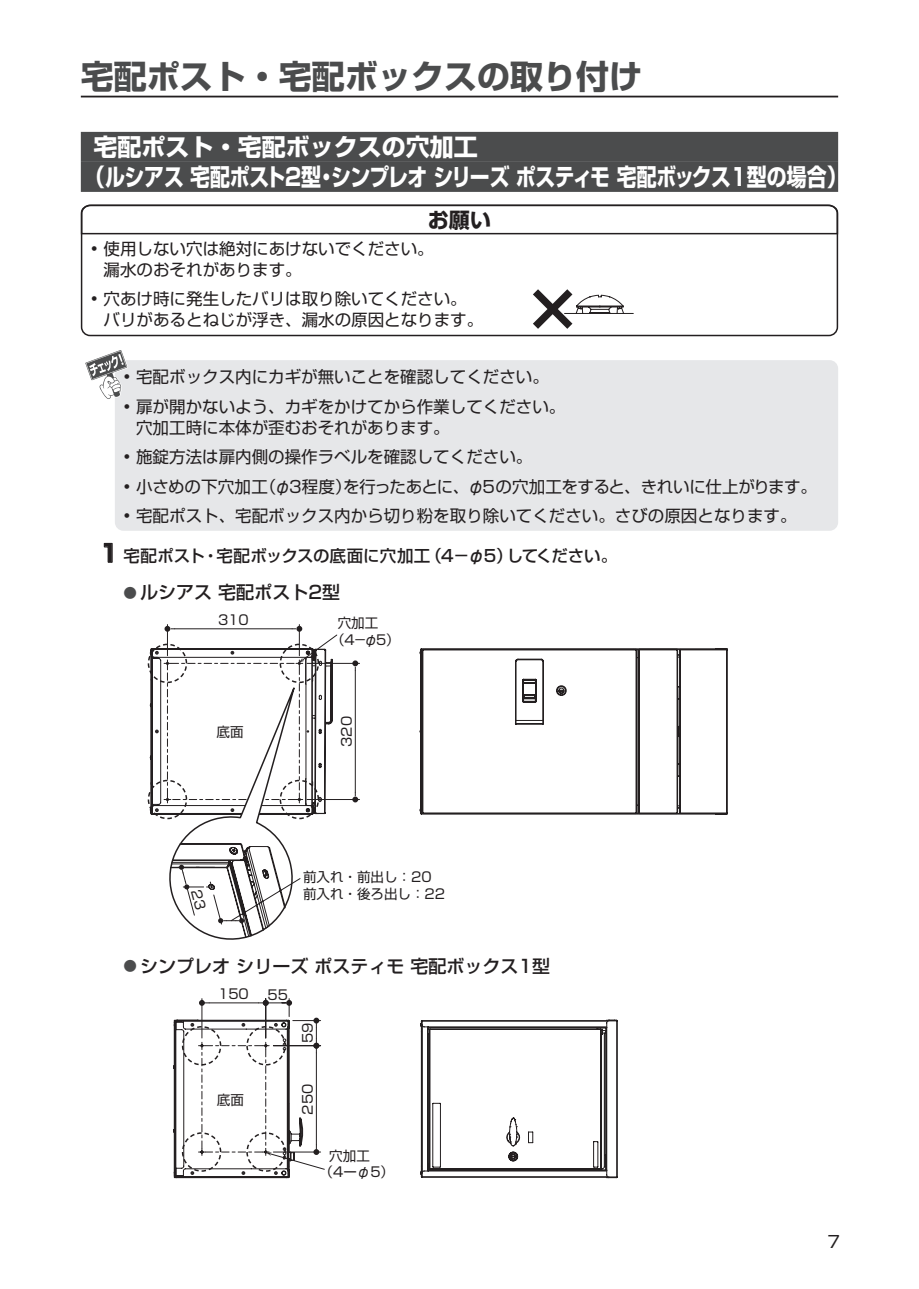
<style>
.page{position:relative;width:919px;height:1289px;background:#fff}
.page>*{position:absolute;margin:0;border:0;box-sizing:border-box;transform-origin:0 0}
.t1{font:700 33px "Shin Go Pro";color:#4b4c4d}
.t2{font:700 24px/30px "Shin Go Pro";letter-spacing:-.01em;color:#fff}
.t3{font:700 21px "Shin Go Pro";color:#231f20}
.t4{font:500 18px "Shin Go Pro";color:#231f20}
.t5{font:16.5px/21px "Shin Go Pro";color:#231f20}
.t6{font:16.5px "Shin Go Pro";letter-spacing:-.02em;color:#231f20}
.t7{font:500 16.5px "Shin Go Pro";letter-spacing:-.01em;color:#231f20}
.t8{font:13.5px/16.2px "Shin Go Pro Regular 90 msp RKSJ H";color:#231f20}
.s1{font-weight:700;font-size:24px}
.s2{font-weight:700;font-size:13.5px;color:#4b4c4d}
</style>
<div class="page">
<hr style="left:81px;top:96px;width:757px;height:1px;background:#231f20">
<div style="left:81px;top:132px;width:757px;height:30px;background:#4b4c4d"></div>
<div style="left:81px;top:162px;width:757px;height:30px;background:#4b4c4d"></div>
<svg style="left:533px;top:289px;width:100px;height:40px"></svg>
<div style="left:81px;top:205px;width:757px;height:131px;border:2px solid #231f20;border-radius:9px"></div>
<svg style="left:80px;top:204px;width:758px;height:31px"></svg>
<div style="left:115px;top:360px;width:723px;height:171px;background:#e6e7e9;border-radius:9px"></div>
<svg style="left:85px;top:350px;width:43px;height:49px"></svg>
<svg style="left:677px;top:648px;width:50px;height:166px"></svg>
<svg style="left:337px;top:648px;width:340px;height:166px"></svg>
<hr style="left:299px;top:624px;width:1px;height:31px;background:#231f20">
<hr style="left:167px;top:624px;width:1px;height:31px;background:#231f20">
<hr style="left:307px;top:663px;width:52px;height:1px;background:#231f20">
<hr style="left:307px;top:799px;width:52px;height:1px;background:#231f20">
<hr style="left:355px;top:670px;width:1px;height:122px;background:#231f20">
<svg style="left:352px;top:792px;width:6px;height:10px"></svg>
<svg style="left:352px;top:660px;width:6px;height:10px"></svg>
<svg style="left:174px;top:998px;width:443px;height:180px"></svg>
<svg style="left:148px;top:626px;width:189px;height:313px"></svg>
<h1 class="t1" style="left:81px;top:50px;width:563px">宅配ポスト・宅配ボックスの取り付け</h1>
<h2 class="t2" style="left:85px;top:129px;width:763px;text-indent:8px">宅配ポスト・宅配ボックスの穴加工<br>（ルシアス 宅配ポスト２型・シンプレオ シリーズ ポスティモ 宅配ボックス１型の場合）</h2>
<p class="t3" style="left:428px;top:203px;width:64px">お願い</p>
<p class="t5" style="left:104px;top:236px;width:332px;text-indent:-13px">• 使用しない穴は絶対にあけないでください。漏水のおそれがあります。</p>
<p class="t5" style="left:104px;top:286px;width:431px;text-indent:-13px">• 穴あけ時に発生したバリは取り除いてください。<br>バリがあるとねじが浮き、漏水の原因となります。　　　</p>
<p class="t5" style="left:123px;top:364px;width:427px">• 宅配ボックス内にカギが無いことを確認してください。</p>
<p class="t5" style="left:136px;top:394px;width:430px;text-indent:-13px">• 扉が開かないよう、カギをかけてから作業してください。穴加工時に本体が歪むおそれがあります。</p>
<p class="t5" style="left:123px;top:444px;width:410px">• 施錠方法は扉内側の操作ラベルを確認してください。</p>
<p class="t6" style="left:123px;top:473px;width:695px">• 小さめの下穴加工（φ3程度）を行ったあとに、φ5の穴加工をすると、きれいに仕上がります。</p>
<p class="t5" style="left:123px;top:503px;width:674px">• 宅配ポスト、宅配ボックス内から切り粉を取り除いてください。さびの原因となります。</p>
<p class="t7" style="left:99px;top:542px;width:519px"><span class="s1">1</span> 宅配ポスト・宅配ボックスの底面に穴加工（4－φ5）してください。</p>
<p class="t4" style="left:123px;top:578px;width:218px"><span class="s2">●</span> ルシアス 宅配ポスト2型</p>
<p class="t8" style="left:218px;top:610px;width:32px">310</p>
<p class="t8" style="left:216px;top:722px;width:28px">底面</p>
<p class="t8" style="left:331px;top:613px;width:70px;text-indent:7px">穴加工（4－φ5）</p>
<p class="t8" style="left:337px;top:746px;width:32px;rotate:-90deg">320</p>
<p class="t8" style="left:303px;top:866px;width:143px;line-height:17px">前入れ・前出し：20前入れ・後ろ出し：22</p>
<p class="t4" style="left:123px;top:951px;width:428px"><span class="s2">●</span> シンプレオ シリーズ ポスティモ 宅配ボックス1型</p>
<p class="t8" style="left:218px;top:983px;width:32px">150</p>
<p class="t8" style="left:217px;top:1089px;width:28px">底面</p>
<p class="t8" style="left:267px;top:984px;width:22px">55</p>
<p class="t8" style="left:298px;top:1043px;width:22px;rotate:-90deg">59</p>
<p class="t8" style="left:298px;top:1114px;width:32px;rotate:-90deg">250</p>
<p class="t8" style="left:319px;top:1145px;width:76px;text-indent:10px">穴加工（4ーφ5）</p>
<p class="t5" style="left:827px;top:1229px;width:14px">7</p>
</div>
